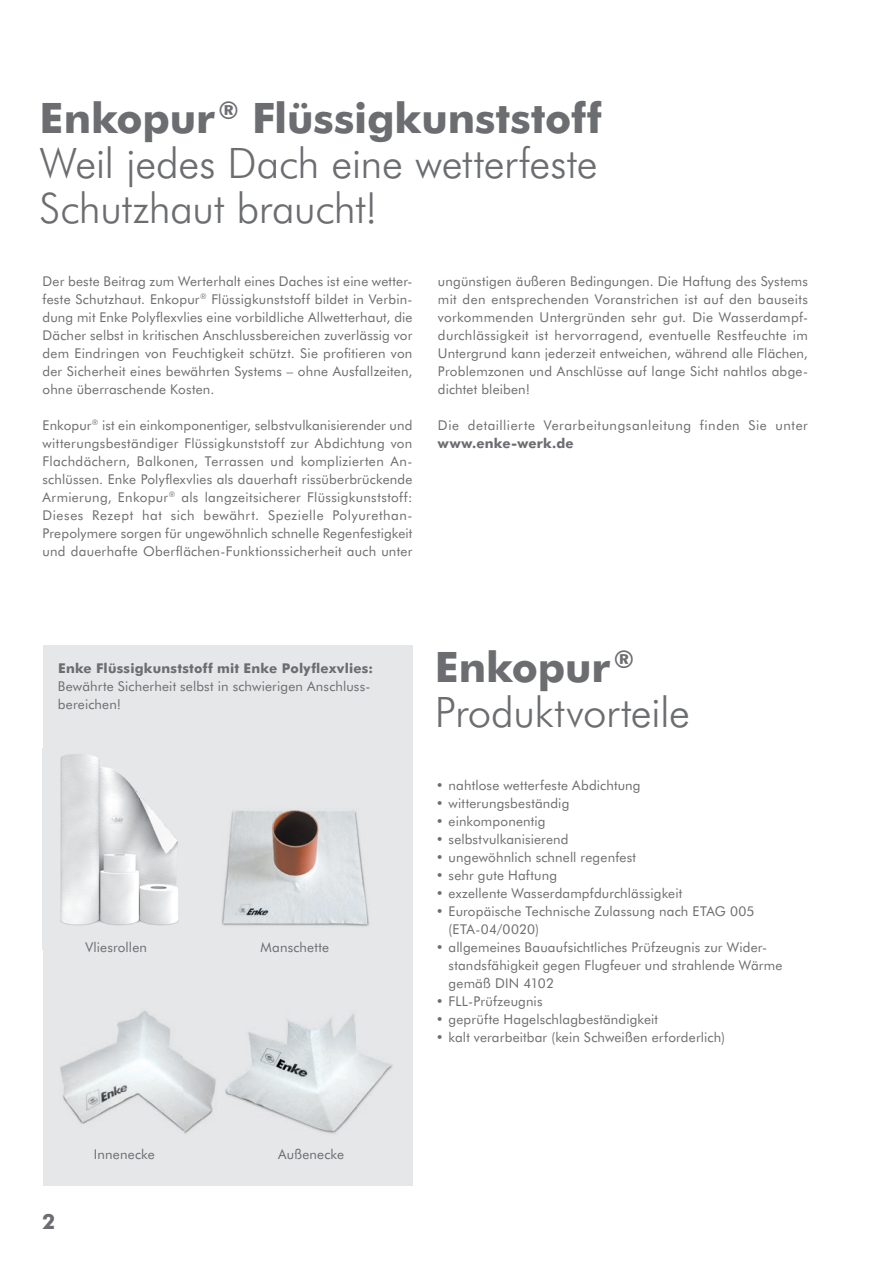
<style>
.page{position:relative;width:893px;height:1263px;background:#fff}
.page>*{position:absolute;margin:0;border:0;box-sizing:border-box;transform-origin:0 0}
.t1{font:300 42px/45px "Futura BT";letter-spacing:-.01em;color:#6c6d70;text-align:justify}
.t2{font:700 21px "Futura BT";color:#6c6d70}
.t3{font:13.5px/18px "Futura BT";letter-spacing:.015em;color:#6c6d70;text-align:justify}
.t4{font:700 13.5px "Futura BT";letter-spacing:.015em;color:#6c6d70}
.t5{font:13.5px "Futura BT";letter-spacing:.04em;color:#6c6d70}
.s1{font-weight:700}
</style>
<div class="page">
<div style="left:43px;top:646px;width:369px;height:540px;background:#e6e7e9"></div>
<img style="left:42px;top:749px;width:137px;height:200px">
<img style="left:222px;top:809px;width:147px;height:117px">
<img style="left:60px;top:1010px;width:156px;height:124px">
<img style="left:228px;top:1013px;width:129px;height:82px">
<img style="left:357px;top:1054px;width:36px;height:55px">
<img style="left:229px;top:1095px;width:128px;height:39px">
<img style="left:225px;top:1088px;width:3px;height:8px">
<h1 class="t1" style="left:40px;top:95px;width:564px"><span class="s1">Enkopur</span> <sup>®</sup> <span class="s1">Flüssigkunststoff </span>Weil jedes Dach eine wetterfeste Schutzhaut braucht!</h1>
<p class="t3" style="left:43px;top:272px;width:371px">Der beste Beitrag zum Werterhalt eines Daches ist eine wetter&shy;feste Schutzhaut. Enkopur<sup>®</sup> Flüssigkunststoff bildet in Verbin&shy;dung mit Enke Polyflexvlies eine vorbildliche Allwetterhaut, die Dächer selbst in kritischen Anschlussbereichen zuverlässig vor dem Eindringen von Feuchtigkeit schützt. Sie profitieren von der Sicherheit eines bewährten Systems – ohne Ausfallzeiten, ohne überraschende Kosten.</p>
<p class="t3" style="left:43px;top:416px;width:371px">Enkopur<sup>®</sup> ist ein einkomponentiger, selbstvulkanisierender und witterungsbeständiger Flüssigkunststoff zur Abdichtung von Flachdächern, Balkonen, Terrassen und komplizierten An&shy;schlüssen. Enke Polyflexvlies als dauerhaft rissüberbrückende Armierung, Enkopur<sup>®</sup> als langzeitsicherer Flüssigkunststoff:<br>Dieses Rezept hat sich bewährt. Spezielle Polyurethan-Prepolymere sorgen für ungewöhnlich schnelle Regenfestigkeit und dauerhafte Oberflächen-Funktionssicherheit auch unter</p>
<p class="t3" style="left:438px;top:272px;width:371px">ungünstigen äußeren Bedingungen. Die Haftung des Systems mit den entsprechenden Voranstrichen ist auf den bauseits vorkommenden Untergründen sehr gut. Die Wasserdampf&shy;durchlässigkeit ist hervorragend, eventuelle Restfeuchte im Untergrund kann jederzeit entweichen, während alle Flächen, Problemzonen und Anschlüsse auf lange Sicht nahtlos abge&shy;dichtet bleiben!</p>
<p class="t5" style="left:438px;top:416px;width:371px">Die detaillierte Verarbeitungsanleitung finden Sie unter</p>
<p class="t4" style="left:438px;top:434px;width:137px">www.enke-werk.de</p>
<p class="t4" style="left:58px;top:659px;width:317px">Enke Flüssigkunststoff mit Enke Polyflexvlies:</p>
<p class="t3" style="left:58px;top:677px;width:314px">Bewährte Sicherheit selbst in schwierigen Anschluss&shy;bereichen!</p>
<p class="t3" style="left:85px;top:938px;width:63px">Vliesrollen</p>
<p class="t3" style="left:260px;top:938px;width:70px">Manschette</p>
<h1 class="t1" style="left:435px;top:644px;width:257px"><span class="s1">Enkopur</span> <sup>®<br></sup>Produktvorteile</h1>
<p class="t3" style="left:436px;top:776px;width:206px">• nahtlose wetterfeste Abdichtung</p>
<p class="t3" style="left:436px;top:794px;width:135px">• witterungsbeständig</p>
<p class="t3" style="left:436px;top:812px;width:111px">• einkomponentig</p>
<p class="t3" style="left:436px;top:830px;width:134px">• selbstvulkanisierend</p>
<p class="t3" style="left:436px;top:848px;width:202px">• ungewöhnlich schnell regenfest</p>
<p class="t3" style="left:436px;top:866px;width:123px">• sehr gute Haftung</p>
<p class="t3" style="left:436px;top:884px;width:248px">• exzellente Wasserdampfdurchlässigkeit</p>
<p class="t3" style="left:449px;top:902px;width:307px;text-indent:-13px">• Europäische Technische Zulassung nach ETAG 005 (ETA-04/0020)</p>
<p class="t3" style="left:449px;top:938px;width:335px;text-align:left;text-indent:-13px">• allgemeines Bauaufsichtliches Prüfzeugnis zur Wider&shy;standsfähigkeit gegen Flugfeuer und strahlende Wärme gemäß DIN 4102</p>
<p class="t3" style="left:436px;top:992px;width:108px">• FLL-Prüfzeugnis</p>
<p class="t3" style="left:436px;top:1010px;width:224px">• geprüfte Hagelschlagbeständigkeit</p>
<p class="t3" style="left:436px;top:1028px;width:291px">• kalt verarbeitbar (kein Schweißen erforderlich)</p>
<h2 class="t2" style="left:42px;top:1209px;width:15px">2</h2>
<p class="t3" style="left:94px;top:1145px;width:62px">Innenecke</p>
<p class="t3" style="left:278px;top:1145px;width:68px">Außenecke</p>
</div>
